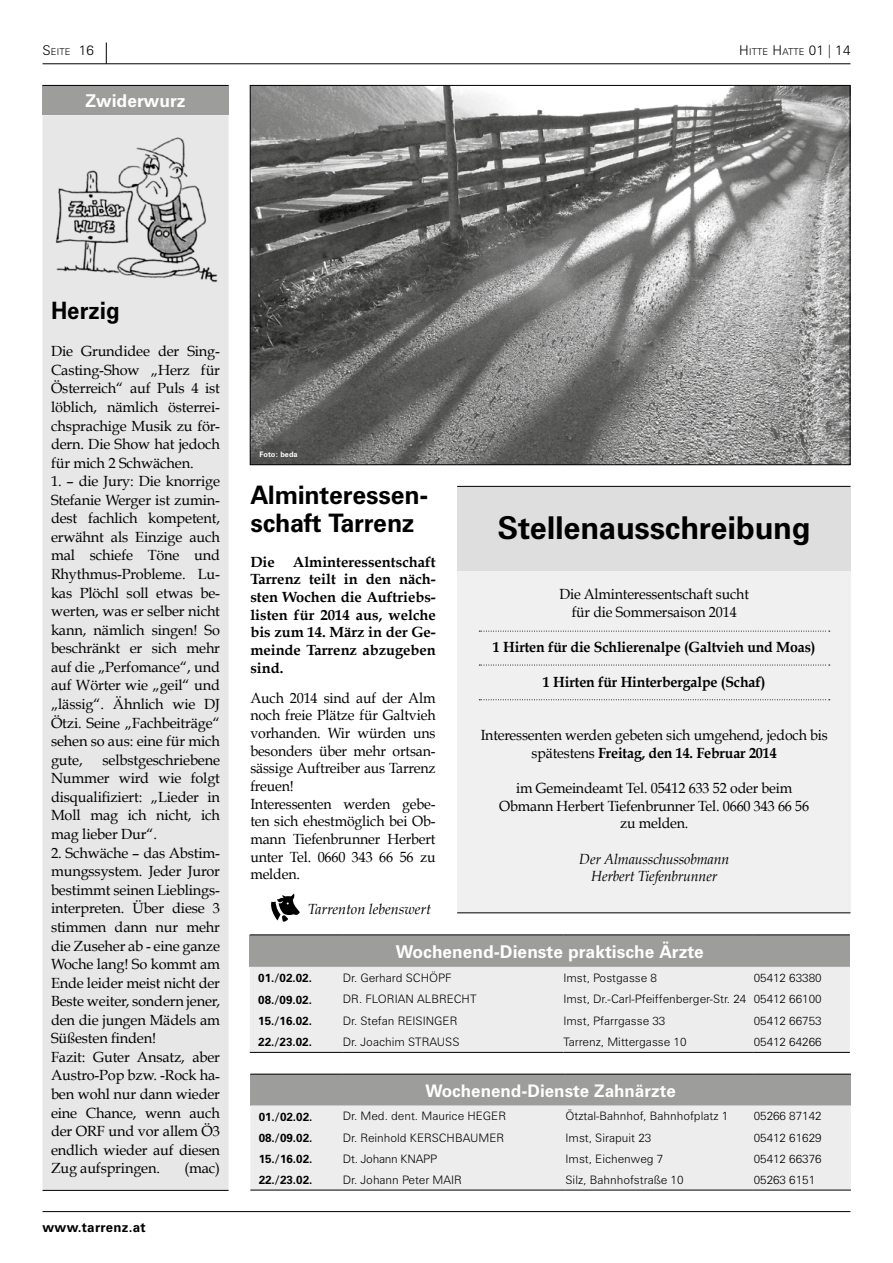
<style>
.page{position:relative;width:893px;height:1263px;background:#fff}
.page>*{position:absolute;margin:0;border:0;box-sizing:border-box;transform-origin:0 0}
.t1{font:700 31.5px "Zurich BT";letter-spacing:-.01em;color:#000}
.t2{font:700 25.5px/28.5px "Zurich BT";letter-spacing:-.01em;color:#000}
.t3{font:700 24px "Zurich BT";color:#000;scale:.95 1}
.t4{font:700 17.7px "Zurich BT";color:#fff}
.t5{font:700 17.4px "Zurich BT";color:#fff}
.t6{font:14.7px/18.6px "Book Antiqua";letter-spacing:-.01em;color:#000;text-align:justify}
.t7{font:14.7px/17.7px "Book Antiqua";letter-spacing:-.01em;color:#000;text-align:center;scale:.96 1}
.t8{font:700 14.7px/17.7px "Book Antiqua";letter-spacing:-.01em;color:#000;text-align:justify}
.t9{font:700 14.7px "Book Antiqua";letter-spacing:-.01em;color:#000;scale:.96 1}
.t10{font:italic 14.7px/17.7px "Book Antiqua";letter-spacing:-.01em;color:#000;text-align:center;scale:.96 1}
.t11{font:italic 14.7px "Book Antiqua";letter-spacing:-.01em;color:#000}
.t12{font:700 13.5px "Zurich BT";letter-spacing:.02em;color:#000}
.t13{font:300 11.7px "Zurich BT";color:#000}
.t14{font:700 11.7px "Zurich BT";color:#000}
.t15{font:300 11.7px "Zurich BT";letter-spacing:-.02em;color:#000}
.t16{font:300 9.45px "Zurich BT";letter-spacing:.02em;color:#000}
.t17{font:700 7.5px "Zurich BT";color:#fff}
.s1{font-size:13.5px}
.s2{font-weight:700}
</style>
<div class="page">
<hr style="left:43px;top:63px;width:807px;height:1px;background:#000">
<svg style="left:106px;top:43px;width:1px;height:21px"></svg>
<hr style="left:43px;top:1211px;width:807px;height:1px;background:#000">
<div style="left:457px;top:486px;width:393px;height:427px;background:#f0f0f0"></div>
<div style="left:457px;top:486px;width:393px;height:85px;background:#dedede"></div>
<div style="left:43px;top:85px;width:186px;height:30px;background:#9d9d9c"></div>
<div style="left:43px;top:115px;width:186px;height:1075px;background:#e7e7e7"></div>
<hr style="left:43px;top:85px;width:186px;height:1px;background:#000">
<hr style="left:43px;top:1190px;width:186px;height:1px;background:#000">
<img style="left:50px;top:133px;width:171px;height:152px">
<div style="left:250px;top:1074px;width:601px;height:31px;background:#9d9d9c"></div>
<div style="left:250px;top:1105px;width:601px;height:85px;background:#ededed"></div>
<hr style="left:343px;top:1190px;width:223px;height:1px;background:#000">
<hr style="left:566px;top:1190px;width:188px;height:1px;background:#000">
<hr style="left:754px;top:1190px;width:97px;height:1px;background:#000">
<hr style="left:250px;top:1190px;width:93px;height:1px;background:#000">
<hr style="left:250px;top:1074px;width:93px;height:1px;background:#000">
<hr style="left:343px;top:1074px;width:223px;height:1px;background:#000">
<hr style="left:566px;top:1074px;width:188px;height:1px;background:#000">
<hr style="left:754px;top:1074px;width:97px;height:1px;background:#000">
<div style="left:250px;top:935px;width:600px;height:32px;background:#9d9d9c"></div>
<div style="left:250px;top:967px;width:600px;height:85px;background:#ededed"></div>
<hr style="left:250px;top:934px;width:93px;height:1px;background:#000">
<hr style="left:343px;top:934px;width:220px;height:1px;background:#000">
<hr style="left:563px;top:934px;width:191px;height:1px;background:#000">
<hr style="left:754px;top:934px;width:96px;height:1px;background:#000">
<hr style="left:250px;top:1052px;width:93px;height:1px;background:#000">
<hr style="left:343px;top:1052px;width:220px;height:1px;background:#000">
<hr style="left:563px;top:1052px;width:191px;height:1px;background:#000">
<hr style="left:754px;top:1052px;width:96px;height:1px;background:#000">
<img style="left:252px;top:87px;width:596px;height:376px">
<svg style="left:271px;top:893px;width:29px;height:29px"></svg>
<hr style="left:457px;top:486px;width:393px;height:1px;background:#000">
<hr style="left:457px;top:912px;width:393px;height:1px;background:#000">
<svg style="left:479px;top:631px;width:351px;height:1px"></svg>
<svg style="left:479px;top:665px;width:351px;height:1px"></svg>
<svg style="left:479px;top:699px;width:351px;height:1px"></svg>
<p class="t16" style="left:43px;top:46px;width:53px"><span class="s1">S</span>EITE <span class="s1">16</span></p>
<p class="t16" style="left:739px;top:46px;width:113px"><span class="s1">H</span>ITTE <span class="s1">H</span>ATTE <span class="s1">01 | 14</span></p>
<p class="t4" style="left:86px;top:90px;width:101px">Zwiderwurz</p>
<h3 class="t3" style="left:51px;top:296px;width:74px">Herzig</h3>
<p class="t6" style="left:51px;top:342px;width:171px">Die Grundidee der Sing-Casting-Show „Herz für Österreich“ auf Puls 4 ist löblich, nämlich österrei&shy;chsprachige Musik zu för&shy;dern. Die Show hat jedoch für mich 2 Schwächen.</p>
<p class="t6" style="left:51px;top:472px;width:171px">1. – die Jury: Die knorrige Stefanie Werger ist zumin&shy;dest fachlich kompetent, erwähnt als Einzige auch mal schiefe Töne und Rhythmus-Probleme. Lu&shy;kas Plöchl soll etwas be&shy;werten, was er selber nicht kann, nämlich singen! So beschränkt er sich mehr auf die „Perfomance“, und auf Wörter wie „geil“ und „lässig“. Ähnlich wie DJ Ötzi. Seine „Fachbeiträge“ sehen so aus: eine für mich gute,</p>
<p class="t6" style="left:51px;top:750px;width:171px;text-indent:52px">selbstgeschriebene Nummer wird wie folgt disqualifiziert: „Lieder in Moll mag ich nicht, ich mag lieber Dur“.</p>
<p class="t6" style="left:51px;top:843px;width:171px;text-align:left">2. Schwäche – das Abstim&shy;mungssystem. Jeder Juror bestimmt seinen Lieblings&shy;interpreten. Über diese 3 stimmen dann nur mehr die Zuseher ab - eine ganze<br>Woche lang! So kommt am<br>Ende leider meist nicht der<br>Beste weiter, sondern jener, den die jungen Mädels am<br>Süßesten finden!<br>Fazit: Guter Ansatz, aber<br>Austro-Pop bzw. -Rock ha&shy;ben wohl nur dann wieder eine Chance, wenn auch der ORF und vor allem Ö3 endlich wieder auf diesen<br>Zug aufspringen.</p>
<p class="t6" style="left:184px;top:1159px;width:37px">(mac)</p>
<p class="t12" style="left:43px;top:1219px;width:105px">www.tarrenz.at</p>
<p class="t17" style="left:259px;top:450px;width:40px">Foto: beda</p>
<h2 class="t2" style="left:250px;top:480px;width:179px">Alminteressen&shy;schaft Tarrenz</h2>
<p class="t8" style="left:250px;top:553px;width:187px">Die Alminteressentschaft Tarrenz teilt in den näch&shy;sten Wochen die Auftriebs&shy;listen für 2014 aus, welche bis zum 14. März in der Ge&shy;meinde Tarrenz abzugeben sind.</p>
<p class="t7" style="left:250px;top:689px;width:194px;text-align:left">Auch 2014 sind auf der Alm noch freie Plätze für Galtvieh vorhanden. Wir würden uns besonders über mehr ortsan&shy;sässige Auftreiber aus Tarrenz freuen!<br>Interessenten werden gebe&shy;ten sich ehestmöglich bei Ob&shy;mann Tiefenbrunner Herbert unter Tel. 0660 343 66 56 zu melden.</p>
<p class="t11" style="left:308px;top:901px;width:124px">Tarrenton lebenswert</p>
<h1 class="t1" style="left:498px;top:509px;width:314px">Stellenausschreibung</h1>
<p class="t7" style="left:559px;top:585px;width:199px">Die Alminteressentschaft sucht für die Sommersaison 2014</p>
<p class="t9" style="left:493px;top:638px;width:338px">1 Hirten für die Schlierenalpe (Galtvieh und Moas)</p>
<p class="t9" style="left:543px;top:674px;width:233px">1 Hirten für Hinterbergalpe (Schaf)</p>
<p class="t7" style="left:481px;top:726px;width:363px">Interessenten werden gebeten sich umgehend, jedoch bis spätestens <span class="s2">Freitag, den 14. Februar 2014</span></p>
<p class="t7" style="left:499px;top:779px;width:324px">im Gemeindeamt Tel. 05412 633 52 oder beim<br>Obmann Herbert Tiefenbrunner Tel. 0660 343 66 56 zu melden.</p>
<p class="t10" style="left:579px;top:850px;width:158px">Der Almausschussobmann<br>Herbert Tiefenbrunner</p>
<p class="t4" style="left:396px;top:941px;width:310px">Wochenend-Dienste praktische Ärzte</p>
<p class="t14" style="left:258px;top:971px;width:55px">01./02.02.</p>
<p class="t13" style="left:343px;top:971px;width:110px">Dr. Gerhard SCHÖPF</p>
<p class="t13" style="left:563px;top:971px;width:95px">Imst, Postgasse 8</p>
<p class="t13" style="left:754px;top:971px;width:69px">05412 63380</p>
<p class="t14" style="left:258px;top:992px;width:55px">08./09.02.</p>
<p class="t13" style="left:343px;top:992px;width:135px">DR. FLORIAN ALBRECHT</p>
<p class="t13" style="left:563px;top:992px;width:260px">Imst, Dr.-Carl-Pfeiffenberger-Str. 24 05412 66100</p>
<p class="t14" style="left:258px;top:1014px;width:55px">15./16.02.</p>
<p class="t13" style="left:343px;top:1013px;width:116px">Dr. Stefan REISINGER</p>
<p class="t13" style="left:563px;top:1013px;width:103px">Imst, Pfarrgasse 33</p>
<p class="t13" style="left:754px;top:1013px;width:69px">05412 66753</p>
<p class="t14" style="left:258px;top:1035px;width:55px">22./23.02.</p>
<p class="t13" style="left:343px;top:1035px;width:118px">Dr. Joachim STRAUSS</p>
<p class="t13" style="left:563px;top:1035px;width:125px">Tarrenz, Mittergasse 10</p>
<p class="t13" style="left:754px;top:1035px;width:69px">05412 64266</p>
<p class="t5" style="left:425px;top:1080px;width:252px">Wochenend-Dienste Zahnärzte</p>
<p class="t14" style="left:259px;top:1109px;width:55px">01./02.02.</p>
<p class="t13" style="left:343px;top:1109px;width:165px">Dr. Med. dent. Maurice HEGER</p>
<p class="t13" style="left:566px;top:1109px;width:164px">Ötztal-Bahnhof, Bahnhofplatz 1</p>
<p class="t13" style="left:754px;top:1109px;width:69px">05266 87142</p>
<p class="t14" style="left:259px;top:1130px;width:55px">08./09.02.</p>
<p class="t13" style="left:343px;top:1130px;width:163px">Dr. Reinhold KERSCHBAUMER</p>
<p class="t13" style="left:566px;top:1130px;width:87px">Imst, Sirapuit 23</p>
<p class="t13" style="left:754px;top:1130px;width:69px">05412 61629</p>
<p class="t14" style="left:259px;top:1152px;width:55px">15./16.02.</p>
<p class="t15" style="left:343px;top:1151px;width:96px">Dt. Johann KNAPP</p>
<p class="t13" style="left:566px;top:1151px;width:99px">Imst, Eichenweg 7</p>
<p class="t13" style="left:754px;top:1151px;width:69px">05412 66376</p>
<p class="t14" style="left:259px;top:1173px;width:55px">22./23.02.</p>
<p class="t13" style="left:343px;top:1173px;width:121px">Dr. Johann Peter MAIR</p>
<p class="t13" style="left:566px;top:1173px;width:119px">Silz, Bahnhofstraße 10</p>
<p class="t13" style="left:754px;top:1173px;width:63px">05263 6151</p>
</div>
